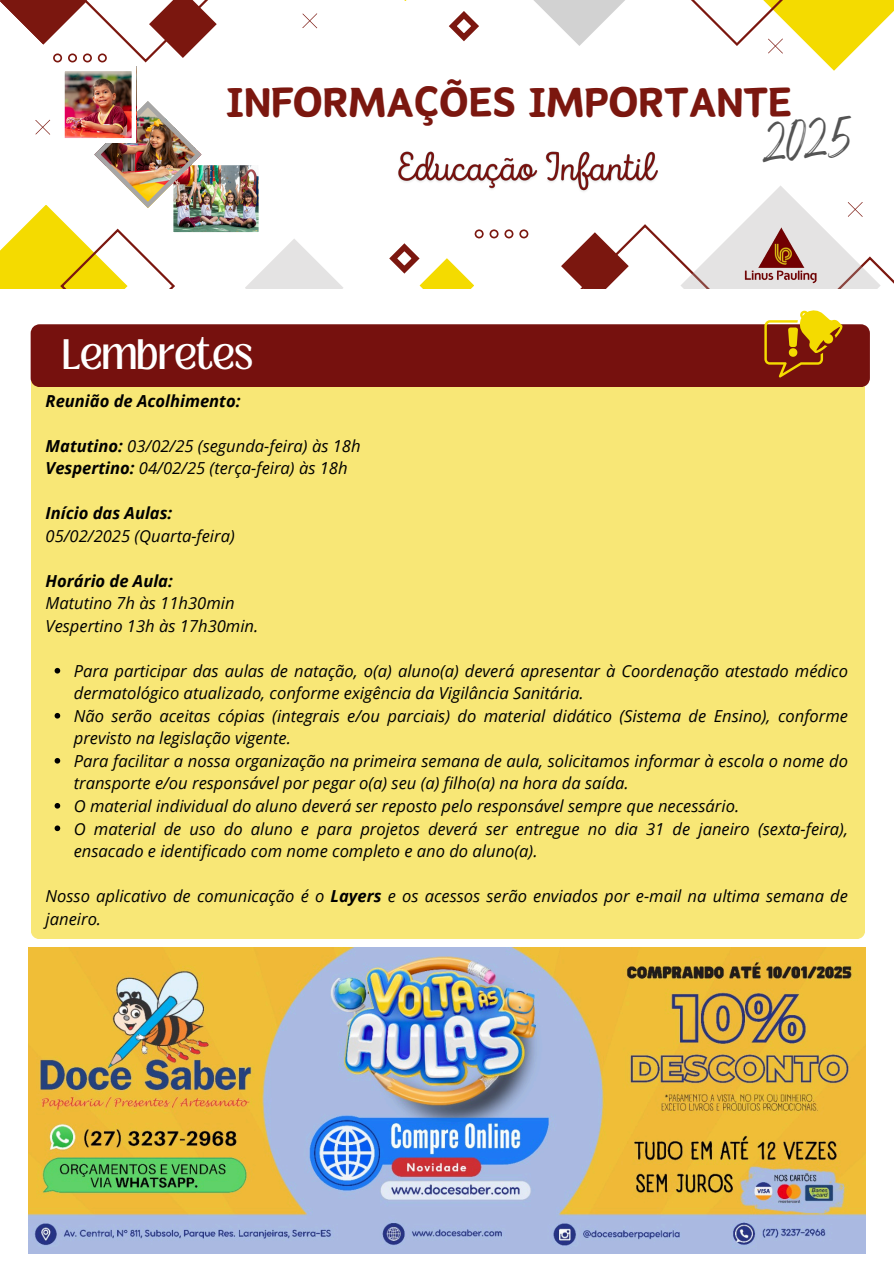
<style>
.page{position:relative;width:894px;height:1264px;background:#fff}
.page>*{position:absolute;margin:0;border:0;box-sizing:border-box;transform-origin:0 0}
.t1{font:48.15px "Canva Wen";color:#7b170f}
.t2{font:38.4px "Breathing";color:#545454}
.t3{font:32.55px "Loubag";color:#fff}
.t4{font:italic 16.5px/22.5px "Open Sans";color:#000}
.t5{font:italic 700 16.5px "Open Sans";color:#000}
.s1{font-weight:700}
</style>
<div class="page">
<hr style="left:378px;top:0;width:54px;height:1px;background:#f4db00">
<svg style="left:794px;top:0;width:99px;height:71px;fill:#f4db00"></svg>
<svg style="left:533px;top:0;width:92px;height:46px"></svg>
<svg style="left:448px;top:11px;width:31px;height:30px"></svg>
<svg style="left:389px;top:229px;width:139px;height:60px"></svg>
<svg style="left:691px;top:0;width:103px;height:54px"></svg>
<svg style="left:0;top:0;width:343px;height:367px"></svg>
<div style="left:31px;top:387px;width:833px;height:552px;background:#f8e776"></div>
<div style="left:31px;top:324px;width:836px;height:63px;background:#76110e"></div>
<svg style="left:55px;top:668px;width:5px;height:5px"></svg>
<svg style="left:55px;top:713px;width:5px;height:5px"></svg>
<svg style="left:55px;top:758px;width:5px;height:5px"></svg>
<svg style="left:55px;top:803px;width:5px;height:5px"></svg>
<svg style="left:55px;top:825px;width:5px;height:6px"></svg>
<svg style="left:561px;top:186px;width:332px;height:199px"></svg>
<img style="left:28px;top:947px;width:837px;height:306px">
<img style="left:398px;top:151px;width:264px;height:46px">
<p class="t1" style="left:225px;top:76px;width:568px">INFORMAÇÕES IMPORTANTE</p>
<p class="t2" style="left:760px;top:127px;width:90px;rotate:-4deg">2025</p>
<p class="t3" style="left:62px;top:328px;width:192px">Lembretes</p>
<h2 class="t5" style="left:46px;top:389px;width:196px">Reunião de Acolhimento:</h2>
<p class="t4" style="left:46px;top:434px;width:316px"><span class="s1">Matutino:</span> 03/02/25 (segunda-feira) às 18h</p>
<p class="t4" style="left:46px;top:456px;width:303px"><span class="s1">Vespertino:</span> 04/02/25 (terça-feira) às 18h</p>
<p class="t5" style="left:46px;top:501px;width:128px">Início das Aulas:</p>
<h4 class="t4" style="left:46px;top:524px;width:191px">05/02/2025 (Quarta-feira)</h4>
<p class="t5" style="left:46px;top:569px;width:129px">Horário de Aula:</p>
<p class="t4" style="left:46px;top:591px;width:190px">Matutino 7h às 11h30min</p>
<p class="t4" style="left:46px;top:614px;width:214px">Vespertino 13h às 17h30min.</p>
<p class="t4" style="left:74px;top:659px;width:775px">Para participar das aulas de natação, o(a) aluno(a) deverá apresentar à Coordenação atestado médico dermatológico atualizado, conforme exigência da Vigilância Sanitária.</p>
<h3 class="t4" style="left:74px;top:704px;width:775px">Não serão aceitas cópias (integrais e/ou parciais) do material didático (Sistema de Ensino), conforme previsto na legislação vigente.</h3>
<h5 class="t4" style="left:74px;top:749px;width:775px">Para facilitar a nossa organização na primeira semana de aula, solicitamos informar à escola o nome do transporte e/ou responsável por pegar o(a) seu (a) filho(a) na hora da saída.</h5>
<p class="t4" style="left:74px;top:794px;width:666px">O material individual do aluno deverá ser reposto pelo responsável sempre que necessário.</p>
<p class="t4" style="left:74px;top:816px;width:775px">O material de uso do aluno e para projetos deverá ser entregue no dia 31 de janeiro (sexta-feira), ensacado e identificado com nome completo e ano do aluno(a).</p>
<p class="t4" style="left:46px;top:884px;width:803px">Nosso aplicativo de comunicação é o <span class="s1">Layers</span> e os acessos serão enviados por e-mail na ultima semana de janeiro.</p>
</div>
